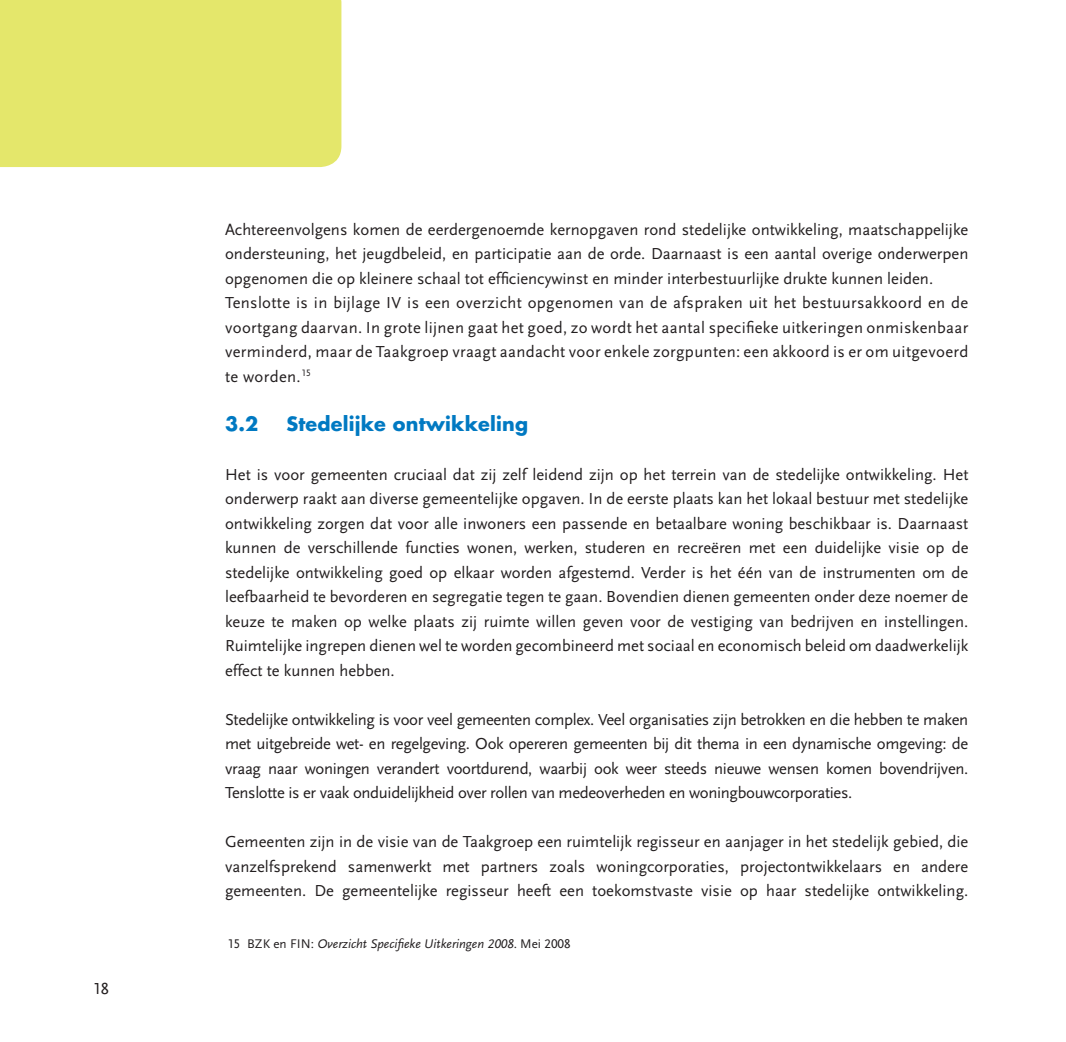
<style>
.page{position:relative;width:1066px;height:1042px;background:#fff}
.page>*{position:absolute;margin:0;border:0;box-sizing:border-box;transform-origin:0 0}
.t1{font:700 19.25px "Futura";letter-spacing:.01em;color:#0079c2}
.t2{font:16.62px/24.5px "Scala Sans LF";color:#231f20;text-align:justify}
.t3{font:italic 13.12px "Scala Sans LF";color:#231f20}
.s1{font-style:normal}
</style>
<div class="page">
<div style="left:0;top:0;width:341px;height:167px;background:#e4e76b"></div>
<hr style="left:1065px;top:0;width:1px;height:443px;background:#e4e76b">
<p class="t2" style="left:93px;top:976px;width:18px">18</p>
<p class="t2" style="left:225px;top:217px;width:745px;text-align:left">Achtereenvolgens komen de eerdergenoemde kernopgaven rond stedelijke ontwikkeling, maatschappelijke ondersteuning, het jeugdbeleid, en participatie aan de orde. Daarnaast is een aantal overige onderwerpen opgenomen die op kleinere schaal tot efficiencywinst en minder interbestuurlijke drukte kunnen leiden.<br>Tenslotte is in bijlage IV is een overzicht opgenomen van de afspraken uit het bestuursakkoord en de voortgang daarvan. In grote lijnen gaat het goed, zo wordt het aantal specifieke uitkeringen onmiskenbaar verminderd, maar de Taakgroep vraagt aandacht voor enkele zorgpunten: een akkoord is er om uitgevoerd te worden.<sup>15</sup></p>
<p class="t1" style="left:225px;top:410px;width:35px">3.2</p>
<p class="t1" style="left:286px;top:410px;width:243px">Stedelijke ontwikkeling</p>
<p class="t2" style="left:225px;top:462px;width:745px">Het is voor gemeenten cruciaal dat zij zelf leidend zijn op het terrein van de stedelijke ontwikkeling. Het onderwerp raakt aan diverse gemeentelijke opgaven. In de eerste plaats kan het lokaal bestuur met stedelijke ontwikkeling zorgen dat voor alle inwoners een passende en betaalbare woning beschikbaar is. Daarnaast kunnen de verschillende functies wonen, werken, studeren en recreëren met een duidelijke visie op de stedelijke ontwikkeling goed op elkaar worden afgestemd. Verder is het één van de instrumenten om de leefbaarheid te bevorderen en segregatie tegen te gaan. Bovendien dienen gemeenten onder deze noemer de keuze te maken op welke plaats zij ruimte willen geven voor de vestiging van bedrijven en instellingen.<br>Ruimtelijke ingrepen dienen wel te worden gecombineerd met sociaal en economisch beleid om daadwerkelijk effect te kunnen hebben.</p>
<p class="t2" style="left:225px;top:707px;width:745px">Stedelijke ontwikkeling is voor veel gemeenten complex. Veel organisaties zijn betrokken en die hebben te maken met uitgebreide wet- en regelgeving. Ook opereren gemeenten bij dit thema in een dynamische omgeving: de vraag naar woningen verandert voortdurend, waarbij ook weer steeds nieuwe wensen komen bovendrijven.<br>Tenslotte is er vaak onduidelijkheid over rollen van medeoverheden en woningbouwcorporaties.</p>
<p class="t2" style="left:225px;top:829px;width:745px">Gemeenten zijn in de visie van de Taakgroep een ruimtelijk regisseur en aanjager in het stedelijk gebied, die vanzelfsprekend samenwerkt met partners zoals woningcorporaties, projectontwikkelaars en andere gemeenten. De gemeentelijke regisseur heeft een toekomstvaste visie op haar stedelijke ontwikkeling.</p>
<p class="t3" style="left:227px;top:935px;width:345px"><span class="s1">15 BZK en FIN:</span> Overzicht Specifieke Uitkeringen 2008<span class="s1">. Mei 2008</span></p>
</div>
